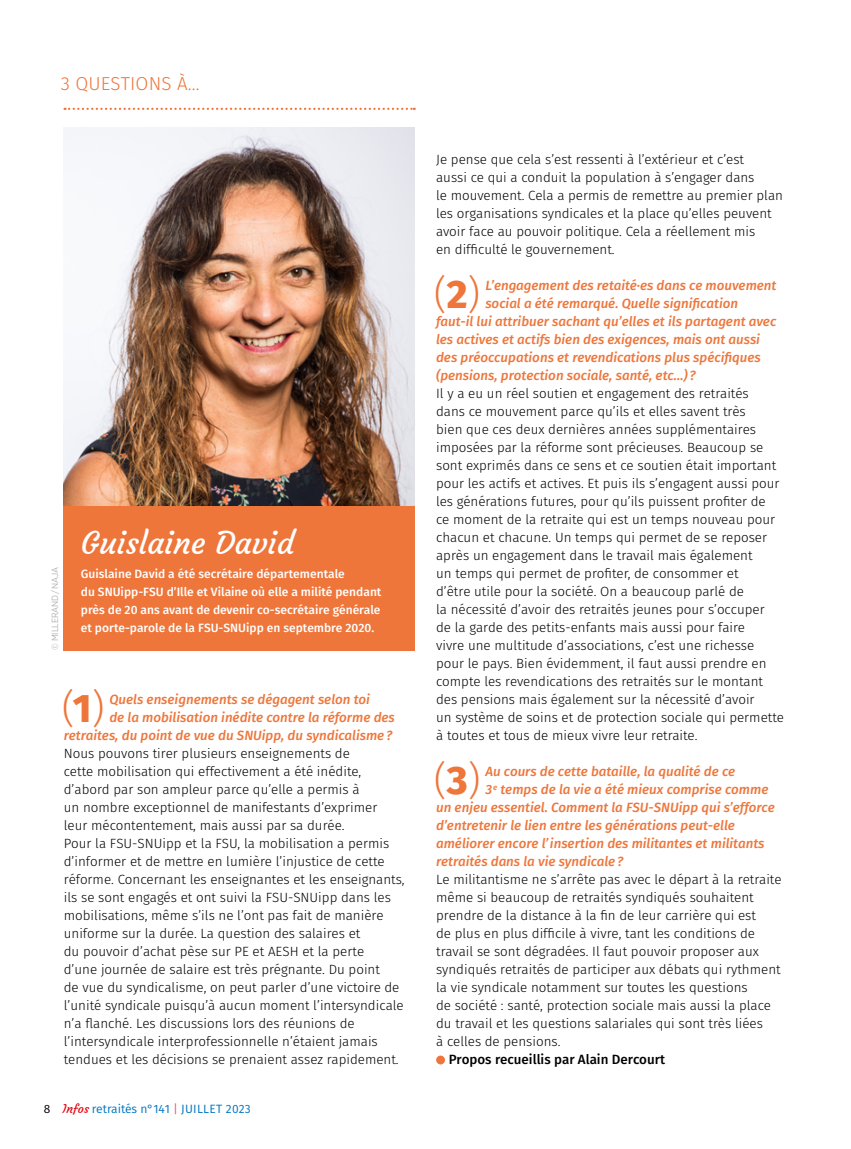
<style>
.page{position:relative;width:851px;height:1149px;background:#fff}
.page>*{position:absolute;margin:0;border:0;box-sizing:border-box;transform-origin:0 0}
._3_TEXTE_COURANT_sans_retrait{font:300 39.6px "Fira Sans";color:#ee763b}
.t1{font:31.2px "Courgette";color:#fff}
.t2{font:300 18.75px "Fira Sans";letter-spacing:.01em;color:#ee763b}
._3_TEXTE_COURANT_sans_retrait-2{font:300 13.35px/18px "Fira Sans";color:#000}
._3_TEXTE_COURANT_sans_retrait-3{font:italic 500 13.35px "Fira Sans";color:#ee763b}
._3_TEXTE_COURANT_sans_retrait-4{font:500 13.35px "Fira Sans";color:#000}
.t3{font:500 12px/18px "Fira Sans";color:#fff}
.t4{font:12px "Fira Sans";letter-spacing:-.005em;color:#0075bf}
.CREDIT_PHOTO{font:9px "Gotham Narrow";letter-spacing:-.01em;color:#b3b2b2}
.s1{font-weight:800}
.s2{color:#000}
.s3{font-family:"Courgette";color:#e30613}
.s4{color:#ea5160}
</style>
<div class="page">
<svg style="left:65px;top:108px;width:349px;height:2px"></svg>
<img style="left:64px;top:128px;width:351px;height:378px">
<div style="left:436px;top:1055px;width:9px;height:9px;background:#ee763b;border-radius:50%"></div>
<div style="left:64px;top:506px;width:351px;height:144px;background:#ee763b"></div>
<h3 class="t2" style="left:61px;top:70px;width:140px">3 QUESTIONS À…</h3>
<p class="CREDIT_PHOTO" style="left:49px;top:650px;width:85px;rotate:-90deg">© MILLERAND / NAJA</p>
<p class="t1" style="left:81px;top:522px;width:215px">Guislaine David</p>
<p class="t3" style="left:81px;top:565px;width:302px">Guislaine David a été secrétaire départementale<br>du SNUipp-FSU d’Ille et Vilaine où elle a milité pendant près de 20 ans avant de devenir co-secrétaire générale et porte-parole de la FSU-SNUipp en septembre 2020.</p>
<p class="_3_TEXTE_COURANT_sans_retrait" style="left:62px;top:680px;width:44px">(<span class="s1">1</span>)</p>
<p class="_3_TEXTE_COURANT_sans_retrait-3" style="left:109px;top:690px;width:262px">Quels enseignements se dégagent selon toi</p>
<p class="_3_TEXTE_COURANT_sans_retrait-3" style="left:109px;top:708px;width:287px">de la mobilisation inédite contre la réforme des</p>
<p class="_3_TEXTE_COURANT_sans_retrait-3" style="left:64px;top:726px;width:330px">retraites, du point de vue du SNUipp, du syndicalisme?</p>
<p class="_3_TEXTE_COURANT_sans_retrait-2" style="left:64px;top:745px;width:342px">Nous pouvons tirer plusieurs enseignements de<br>cette mobilisation qui effectivement a été inédite, d’abord par son ampleur parce qu’elle a permis à<br>un nombre exceptionnel de manifestants d’exprimer<br>leur mécontentement, mais aussi par sa durée.<br>Pour la FSU-SNUipp et la FSU, la mobilisation a permis d’informer et de mettre en lumière l’injustice de cette réforme. Concernant les enseignantes et les enseignants, ils se sont engagés et ont suivi la FSU-SNUipp dans les mobilisations, même s’ils ne l’ont pas fait de manière uniforme sur la durée. La question des salaires et<br>du pouvoir d’achat pèse sur PE et AESH et la perte<br>d’une journée de salaire est très prégnante. Du point<br>de vue du syndicalisme, on peut parler d’une victoire de l’unité syndicale puisqu’à aucun moment l’intersyndicale n’a flanché. Les discussions lors des réunions de l’intersyndicale interprofessionnelle n’étaient jamais tendues et les décisions se prenaient assez rapidement.</p>
<p class="t4" style="left:44px;top:1099px;width:208px"><span class="s2">8</span> <span class="s3">Infos</span> retraités n°141 <span class="s4">|</span> JUILLET 2023</p>
<p class="_3_TEXTE_COURANT_sans_retrait-2" style="left:436px;top:151px;width:348px">Je pense que cela s’est ressenti à l’extérieur et c’est<br>aussi ce qui a conduit la population à s’engager dans<br>le mouvement. Cela a permis de remettre au premier plan les organisations syndicales et la place qu’elles peuvent avoir face au pouvoir politique. Cela a réellement mis<br>en difficulté le gouvernement.</p>
<p class="_3_TEXTE_COURANT_sans_retrait" style="left:434px;top:266px;width:48px">(<span class="s1">2</span>)</p>
<p class="_3_TEXTE_COURANT_sans_retrait-3" style="left:485px;top:276px;width:292px">L’engagement des retaité·es dans ce mouvement</p>
<p class="_3_TEXTE_COURANT_sans_retrait-3" style="left:485px;top:294px;width:254px">social a été remarqué. Quelle signification</p>
<p class="_3_TEXTE_COURANT_sans_retrait-3" style="left:436px;top:312px;width:341px">faut-il lui attribuer sachant qu’elles et ils partagent avec</p>
<p class="_3_TEXTE_COURANT_sans_retrait-3" style="left:436px;top:330px;width:325px">les actives et actifs bien des exigences, mais ont aussi</p>
<p class="_3_TEXTE_COURANT_sans_retrait-3" style="left:436px;top:348px;width:326px">des préoccupations et revendications plus spécifiques</p>
<p class="_3_TEXTE_COURANT_sans_retrait-3" style="left:436px;top:366px;width:261px">(pensions, protection sociale, santé, etc…) ?</p>
<p class="_3_TEXTE_COURANT_sans_retrait-2" style="left:436px;top:385px;width:349px">Il y a eu un réel soutien et engagement des retraités<br>dans ce mouvement parce qu’ils et elles savent très<br>bien que ces deux dernières années supplémentaires imposées par la réforme sont précieuses. Beaucoup se sont exprimés dans ce sens et ce soutien était important pour les actifs et actives. Et puis ils s’engagent aussi pour les générations futures, pour qu’ils puissent profiter de<br>ce moment de la retraite qui est un temps nouveau pour chacun et chacune. Un temps qui permet de se reposer après un engagement dans le travail mais également<br>un temps qui permet de profiter, de consommer et<br>d’être utile pour la société. On a beaucoup parlé de<br>la nécessité d’avoir des retraités jeunes pour s’occuper<br>de la garde des petits-enfants mais aussi pour faire<br>vivre une multitude d’associations, c’est une richesse pour le pays. Bien évidemment, il faut aussi prendre en compte les revendications des retraités sur le montant des pensions mais également sur la nécessité d’avoir<br>un système de soins et de protection sociale qui permette à toutes et tous de mieux vivre leur retraite.</p>
<p class="_3_TEXTE_COURANT_sans_retrait" style="left:434px;top:752px;width:48px">(<span class="s1">3</span>)</p>
<p class="_3_TEXTE_COURANT_sans_retrait-3" style="left:485px;top:762px;width:251px">Au cours de cette bataille, la qualité de ce</p>
<p class="_3_TEXTE_COURANT_sans_retrait-3" style="left:485px;top:780px;width:284px">3<sup>e</sup> temps de la vie a été mieux comprise comme</p>
<p class="_3_TEXTE_COURANT_sans_retrait-3" style="left:436px;top:798px;width:340px">un enjeu essentiel. Comment la FSU-SNUipp qui s’efforce</p>
<p class="_3_TEXTE_COURANT_sans_retrait-3" style="left:436px;top:816px;width:300px">d’entretenir le lien entre les générations peut-elle</p>
<p class="_3_TEXTE_COURANT_sans_retrait-3" style="left:436px;top:834px;width:330px">améliorer encore l’insertion des militantes et militants</p>
<p class="_3_TEXTE_COURANT_sans_retrait-3" style="left:436px;top:852px;width:188px">retraités dans la vie syndicale?</p>
<p class="_3_TEXTE_COURANT_sans_retrait-2" style="left:436px;top:871px;width:347px">Le militantisme ne s’arrête pas avec le départ à la retraite</p>
<p class="_3_TEXTE_COURANT_sans_retrait-2" style="left:436px;top:889px;width:319px">même si beaucoup de retraités syndiqués souhaitent</p>
<p class="_3_TEXTE_COURANT_sans_retrait-2" style="left:436px;top:907px;width:321px">prendre de la distance à la fin de leur carrière qui est</p>
<p class="_3_TEXTE_COURANT_sans_retrait-2" style="left:436px;top:925px;width:320px">de plus en plus difficile à vivre, tant les conditions de</p>
<p class="_3_TEXTE_COURANT_sans_retrait-2" style="left:436px;top:943px;width:324px">travail se sont dégradées. Il faut pouvoir proposer aux</p>
<p class="_3_TEXTE_COURANT_sans_retrait-2" style="left:436px;top:961px;width:346px">syndiqués retraités de participer aux débats qui rythment</p>
<p class="_3_TEXTE_COURANT_sans_retrait-2" style="left:436px;top:979px;width:313px">la vie syndicale notamment sur toutes les questions</p>
<p class="_3_TEXTE_COURANT_sans_retrait-2" style="left:436px;top:997px;width:336px">de société : santé, protection sociale mais aussi la place</p>
<p class="_3_TEXTE_COURANT_sans_retrait-2" style="left:436px;top:1015px;width:328px">du travail et les questions salariales qui sont très liées</p>
<p class="_3_TEXTE_COURANT_sans_retrait-2" style="left:436px;top:1033px;width:126px">à celles de pensions.</p>
<p class="_3_TEXTE_COURANT_sans_retrait-4" style="left:448px;top:1050px;width:218px">Propos recueillis par Alain Dercourt</p>
</div>
